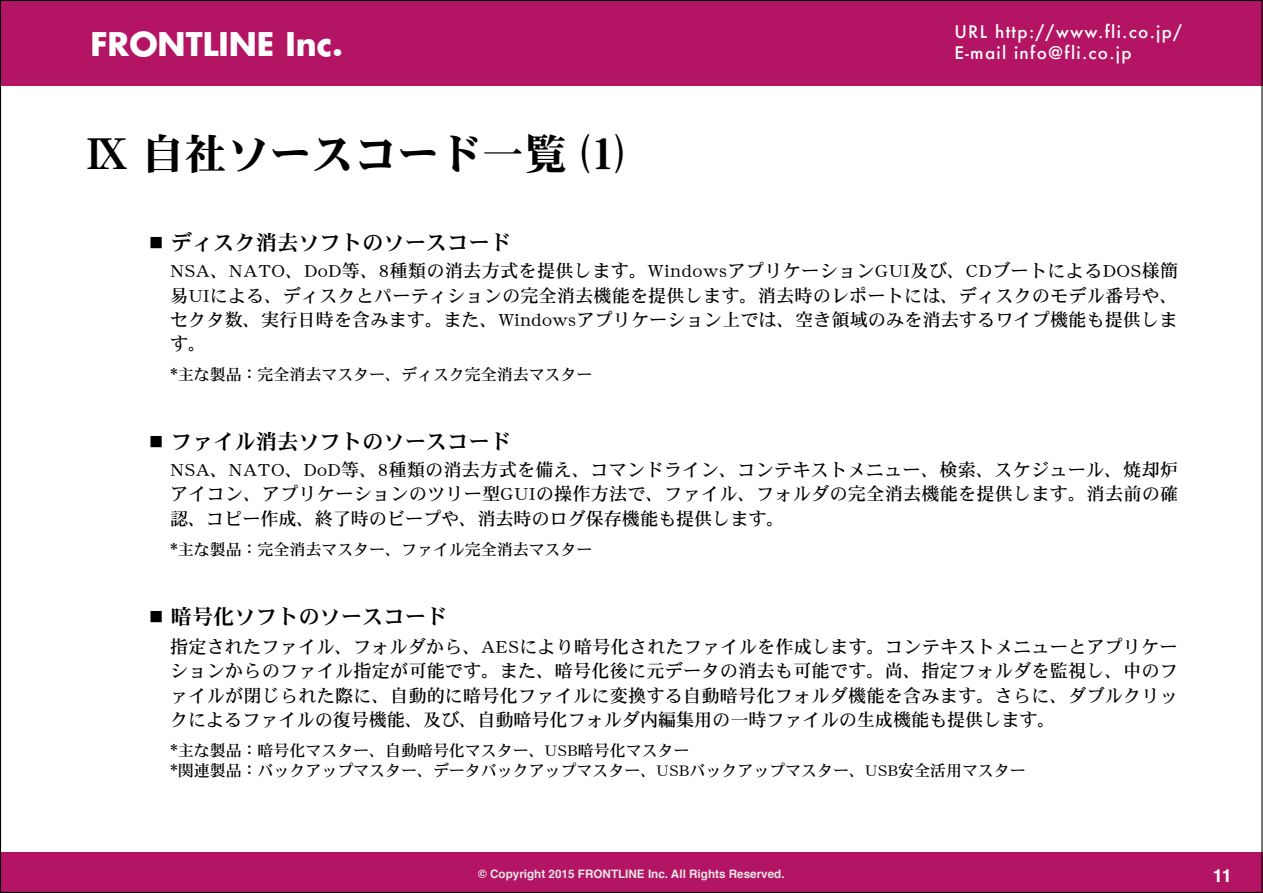
<style>
.page{position:relative;width:1263px;height:893px;background:#fff}
.page>*{position:absolute;margin:0;border:0;box-sizing:border-box;transform-origin:0 0}
.t1{font:42.45px "DFHS Mincho Std W9";color:#000}
.t2{font:700 31.95px "Futura";color:#fff}
.t3{font:21.3px "DFHS Mincho Std W7";color:#000}
.t4{font:18px/24.5px "DFHS Mincho Std W5";color:#000;text-align:justify}
.t5{font:700 18px "Helvetica";color:#fff}
.t6{font:500 16.95px/21.3px "Futura";letter-spacing:.075em;color:#fff}
.t7{font:15.9px/20.2px "DFHS Mincho Std W5";color:#000}
.t8{font:700 11.7px "Helvetica";color:#e6e6e6}
.s1{font-family:"DFHS Mincho Std W5"}
.s2{font-family:"DFHS Mincho Std W5";font-size:14.85px}
.s3{font-size:18px}
</style>
<div class="page">
<div style="left:0;top:0;width:1263px;height:85px;background:#b41464"></div>
<div style="left:0;top:852px;width:1263px;height:41px;background:#b41464"></div>
<h2 class="t2" style="left:90px;top:21px;width:254px">FRONTLINE Inc.</h2>
<h1 class="t1" style="left:85px;top:131px;width:540px">Ⅸ 自社ソースコード一覧 ⑴</h1>
<p class="t3" style="left:85px;top:231px;width:427px"><span class="s1">　　　</span><span class="s2">■</span> ディスク消去ソフトのソースコード</p>
<p class="t6" style="left:954px;top:21px;width:229px">URL http://www.fli.co.jp/<br>E-mail info@fli.co.jp</p>
<p class="t4" style="left:170px;top:258px;width:1010px">NSA、NATO、DoD等、8種類の消去方式を提供します。WindowsアプリケーションGUI及び、CDブートによるDOS様簡易UIによる、ディスクとパーティションの完全消去機能を提供します。消去時のレポートには、ディスクのモデル番号や、セクタ数、実行日時を含みます。また、Windowsアプリケーション上では、空き領域のみを消去するワイプ機能も提供します。</p>
<p class="t7" style="left:170px;top:364px;width:424px"><span class="s3">*</span>主な製品：完全消去マスター、ディスク完全消去マスター</p>
<p class="t3" style="left:85px;top:430px;width:427px"><span class="s1">　　　</span><span class="s2">■</span> ファイル消去ソフトのソースコード</p>
<p class="t4" style="left:170px;top:457px;width:1009px">NSA、NATO、DoD等、8種類の消去方式を備え、コマンドライン、コンテキストメニュー、検索、スケジュール、焼却炉アイコン、アプリケーションのツリー型GUIの操作方法で、ファイル、フォルダの完全消去機能を提供します。消去前の確認、コピー作成、終了時のビープや、消去時のログ保存機能も提供します。</p>
<p class="t7" style="left:170px;top:538px;width:424px"><span class="s3">*</span>主な製品：完全消去マスター、ファイル完全消去マスター</p>
<p class="t3" style="left:85px;top:605px;width:364px"><span class="s1">　　　</span><span class="s2">■</span> 暗号化ソフトのソースコード</p>
<p class="t4" style="left:170px;top:634px;width:1009px">指定されたファイル、フォルダから、AESにより暗号化されたファイルを作成します。コンテキストメニューとアプリケーションからのファイル指定が可能です。また、暗号化後に元データの消去も可能です。尚、指定フォルダを監視し、中のファイルが閉じられた際に、自動的に暗号化ファイルに変換する自動暗号化フォルダ機能を含みます。さらに、ダブルクリックによるファイルの復号機能、及び、自動暗号化フォルダ内編集用の一時ファイルの生成機能も提供します。</p>
<p class="t7" style="left:170px;top:740px;width:857px"><span class="s3">*</span>主な製品：暗号化マスター、自動暗号化マスター、USB暗号化マスター<br><span class="s3">*</span>関連製品：バックアップマスター、データバックアップマスター、USBバックアップマスター、USB安全活用マスター</p>
<p class="t8" style="left:478px;top:864px;width:308px">© Copyright 2015 FRONTLINE Inc. All Rights Reserved.</p>
<p class="t5" style="left:1213px;top:859px;width:21px">11</p>
</div>
